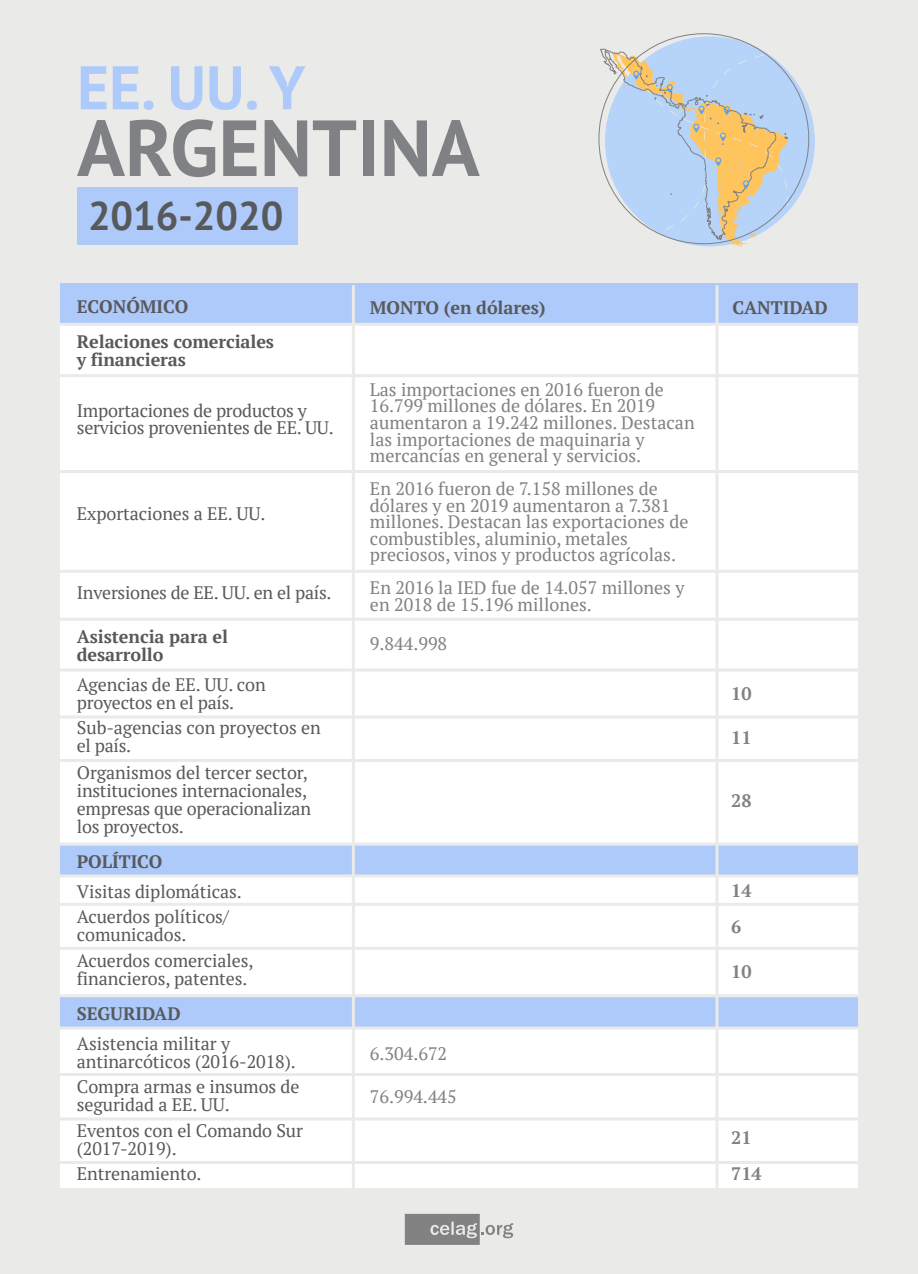
<style>
.page{position:relative;width:918px;height:1274px;background:#fff}
.page>*{position:absolute;margin:0;border:0;box-sizing:border-box;transform-origin:0 0}
.t1{font:700 79.35px "PT Sans";color:#808184}
.t2{font:700 61.35px "PT Sans";color:#adcafa}
.t3{font:700 39.9px "PT Sans";color:#58595b}
.t4{font:18px/18px "PT Serif";letter-spacing:-.005em;color:#58595b}
.t5{font:18px/16.5px "PT Serif";color:#808184}
.t6{font:700 18px/18px "PT Serif";letter-spacing:-.005em;color:#58595b}
.t7{font:700 18px/36px "PT Serif";color:#808184}
</style>
<div class="page">
<div style="left:0;top:0;width:918px;height:1273px;background:#eaeae8"></div>
<div style="left:60px;top:285px;width:798px;height:902px;background:#fff"></div>
<div style="left:60px;top:283px;width:798px;height:41px;background:#adcafa"></div>
<div style="left:60px;top:843px;width:798px;height:32px;background:#adcafa"></div>
<div style="left:60px;top:995px;width:798px;height:32px;background:#adcafa"></div>
<div style="left:605px;top:36px;width:210px;height:210px;background:#b6d3fa;border-radius:50%"></div>
<svg style="left:600px;top:48px;width:188px;height:199px"></svg>
<div style="left:77px;top:187px;width:221px;height:58px;background:#adcafa"></div>
<hr style="left:352px;top:285px;width:3px;height:902px;background:#eaeae8">
<hr style="left:715px;top:285px;width:3px;height:902px;background:#eaeae8">
<hr style="left:60px;top:374px;width:798px;height:3px;background:#eaeae8">
<hr style="left:60px;top:470px;width:798px;height:3px;background:#eaeae8">
<hr style="left:60px;top:569px;width:798px;height:3px;background:#eaeae8">
<hr style="left:60px;top:617px;width:798px;height:3px;background:#eaeae8">
<hr style="left:60px;top:668px;width:798px;height:3px;background:#eaeae8">
<hr style="left:60px;top:715px;width:798px;height:3px;background:#eaeae8">
<hr style="left:60px;top:758px;width:798px;height:3px;background:#eaeae8">
<hr style="left:60px;top:842px;width:798px;height:3px;background:#eaeae8">
<hr style="left:60px;top:874px;width:798px;height:3px;background:#eaeae8">
<hr style="left:60px;top:902px;width:798px;height:3px;background:#eaeae8">
<hr style="left:60px;top:946px;width:798px;height:3px;background:#eaeae8">
<hr style="left:60px;top:994px;width:798px;height:3px;background:#eaeae8">
<hr style="left:60px;top:1026px;width:798px;height:3px;background:#eaeae8">
<hr style="left:60px;top:1072px;width:798px;height:3px;background:#eaeae8">
<hr style="left:60px;top:1117px;width:798px;height:3px;background:#eaeae8">
<hr style="left:60px;top:1160px;width:798px;height:3px;background:#eaeae8">
<hr style="left:60px;top:323px;width:798px;height:3px;background:#eaeae8">
<svg style="left:405px;top:1213px;width:108px;height:31px"></svg>
<h2 class="t2" style="left:77px;top:47px;width:230px">EE. UU. Y</h2>
<h1 class="t1" style="left:77px;top:95px;width:404px">ARGENTINA</h1>
<h3 class="t3" style="left:88px;top:189px;width:197px">2016-2020</h3>
<p class="t6" style="left:77px;top:297px;width:113px">ECONÓMICO</p>
<p class="t6" style="left:370px;top:298px;width:177px">MONTO (en dólares)</p>
<p class="t6" style="left:733px;top:298px;width:97px">CANTIDAD</p>
<p class="t6" style="left:77px;top:333px;width:199px">Relaciones comerciales y financieras</p>
<p class="t4" style="left:77px;top:402px;width:258px;line-height:16.5px">Importaciones de productos y servicios provenientes de EE. UU.</p>
<p class="t5" style="left:370px;top:381px;width:326px">Las importaciones en 2016 fueron de 16.799 millones de dólares. En 2019 aumentaron a 19.242 millones. Destacan las importaciones de maquinaria y mercancías en general y servicios.</p>
<p class="t5" style="left:370px;top:480px;width:320px">En 2016 fueron de 7.158 millones de dólares y en 2019 aumentaron a 7.381 millones. Destacan las exportaciones de combustibles, aluminio, metales preciosos, vinos y productos agrícolas.</p>
<p class="t5" style="left:370px;top:579px;width:316px">En 2016 la IED fue de 14.057 millones y en 2018 de 15.196 millones.</p>
<p class="t5" style="left:370px;top:634px;width:79px">9.844.998</p>
<p class="t4" style="left:77px;top:504px;width:190px">Exportaciones a EE. UU.</p>
<p class="t4" style="left:77px;top:583px;width:256px">Inversiones de EE. UU. en el país.</p>
<p class="t6" style="left:77px;top:627px;width:153px">Asistencia para el desarrollo</p>
<p class="t4" style="left:77px;top:675px;width:190px">Agencias de EE. UU. con proyectos en el país.</p>
<p class="t4" style="left:77px;top:718px;width:245px">Sub-agencias con proyectos en el país.</p>
<p class="t4" style="left:77px;top:763px;width:236px">Organismos del tercer sector, instituciones internacionales, empresas que operacionalizan los proyectos.</p>
<p class="t6" style="left:77px;top:852px;width:87px">POLÍTICO</p>
<p class="t4" style="left:77px;top:878px;width:167px;line-height:25.5px">Visitas diplomáticas.<br>Acuerdos políticos/</p>
<p class="t4" style="left:77px;top:921px;width:178px;line-height:25.5px">comunicados.<br>Acuerdos comerciales,</p>
<p class="t4" style="left:77px;top:969px;width:172px">financieros, patentes.</p>
<p class="t6" style="left:77px;top:1003px;width:105px">SEGURIDAD</p>
<p class="t4" style="left:77px;top:1033px;width:220px">Asistencia militar y antinarcóticos (2016-2018).</p>
<p class="t4" style="left:77px;top:1077px;width:224px">Compra armas e insumos de seguridad a EE. UU.</p>
<p class="t4" style="left:77px;top:1120px;width:228px">Eventos con el Comando Sur (2017-2019).</p>
<p class="t4" style="left:77px;top:1164px;width:126px">Entrenamiento.</p>
<p class="t7" style="left:731px;top:675px;width:22px">10</p>
<p class="t7" style="left:731px;top:718px;width:22px">11</p>
<p class="t7" style="left:731px;top:781px;width:22px">28</p>
<p class="t7" style="left:731px;top:871px;width:22px">14<br>6</p>
<p class="t7" style="left:731px;top:952px;width:22px">10</p>
<p class="t5" style="left:370px;top:1044px;width:79px">6.304.672</p>
<p class="t5" style="left:370px;top:1087px;width:88px">76.994.445</p>
<p class="t7" style="left:731px;top:1119px;width:32px">21<br>714</p>
</div>
